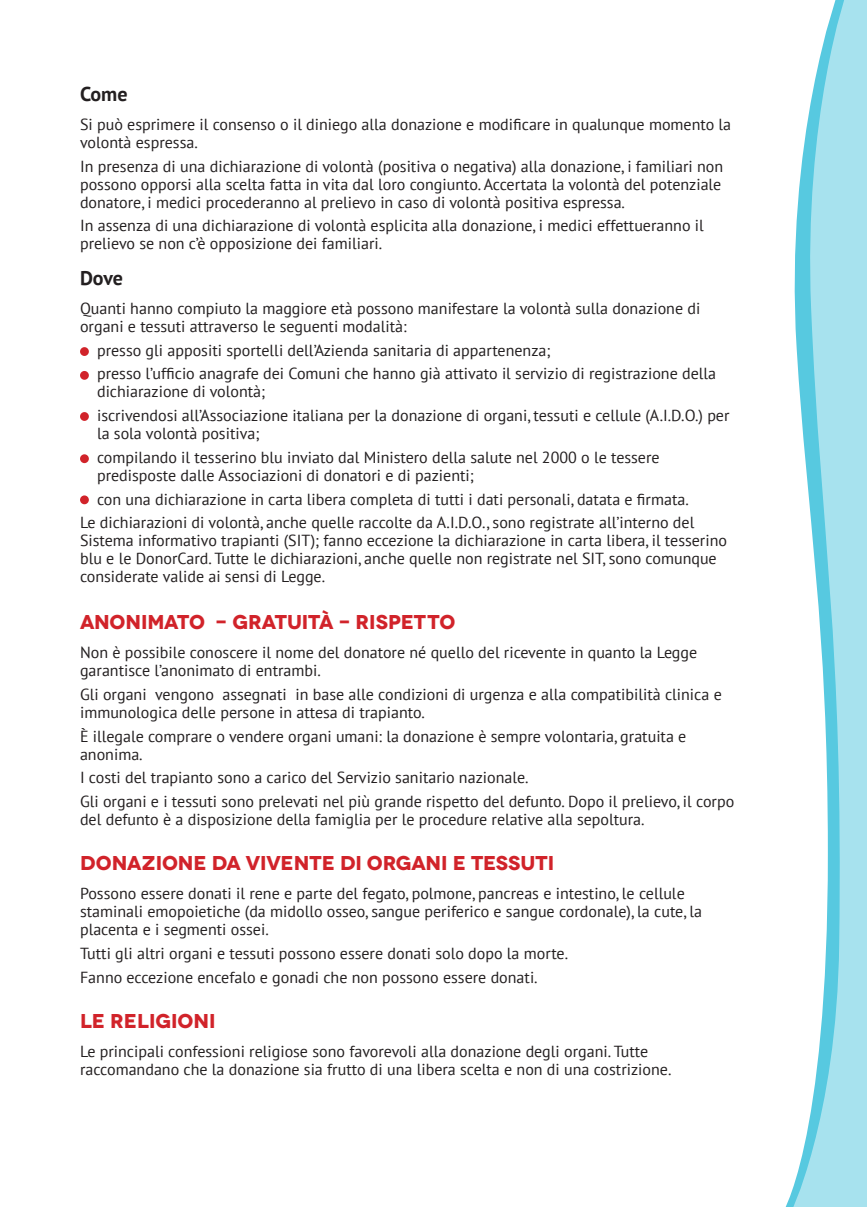
<style>
.page{position:relative;width:867px;height:1207px;background:#fff}
.page>*{position:absolute;margin:0;border:0;box-sizing:border-box;transform-origin:0 0}
.t1{font:700 20px "Novecentowide";color:#d1232a}
.t2{font:700 20px "PT Sans";letter-spacing:-.005em;color:#231f20}
.t3{font:16px/18px "PT Sans";color:#231f20}
</style>
<div class="page">
<svg style="left:789px;top:0;width:77px;height:1207px;fill:#a7e2ee"></svg>
<div style="left:80px;top:347px;width:9px;height:9px;background:#d1232a;border-radius:50%"></div>
<div style="left:80px;top:371px;width:9px;height:9px;background:#d1232a;border-radius:50%"></div>
<div style="left:80px;top:412px;width:9px;height:9px;background:#d1232a;border-radius:50%"></div>
<div style="left:80px;top:454px;width:9px;height:9px;background:#d1232a;border-radius:50%"></div>
<div style="left:80px;top:495px;width:9px;height:9px;background:#d1232a;border-radius:50%"></div>
<p class="t2" style="left:80px;top:80px;width:49px">Come</p>
<p class="t3" style="left:80px;top:115px;width:652px">Si può esprimere il consenso o il diniego alla donazione e modificare in qualunque momento la volontà espressa.</p>
<p class="t3" style="left:80px;top:157px;width:644px;text-align:justify">In presenza di una dichiarazione di volontà (positiva o negativa) alla donazione, i familiari non possono opporsi alla scelta fatta in vita dal loro congiunto. Accertata la volontà del potenziale donatore, i medici procederanno al prelievo in caso di volontà positiva espressa.</p>
<p class="t3" style="left:80px;top:216px;width:625px">In assenza di una dichiarazione di volontà esplicita alla donazione, i medici effettueranno il prelievo se non c’è opposizione dei familiari.</p>
<p class="t2" style="left:80px;top:264px;width:44px">Dove</p>
<p class="t3" style="left:80px;top:299px;width:621px">Quanti hanno compiuto la maggiore età possono manifestare la volontà sulla donazione di organi e tessuti attraverso le seguenti modalità:</p>
<p class="t3" style="left:97px;top:338px;width:620px;line-height:23.6px">presso gli appositi sportelli dell’Azienda sanitaria di appartenenza;<br>presso l’ufficio anagrafe dei Comuni che hanno già attivato il servizio di registrazione della</p>
<p class="t3" style="left:97px;top:380px;width:634px;line-height:23.6px">dichiarazione di volontà;<br>iscrivendosi all’Associazione italiana per la donazione di organi, tessuti e cellule (A.I.D.O.) per</p>
<p class="t3" style="left:97px;top:421px;width:564px;line-height:23.6px">la sola volontà positiva;<br>compilando il tesserino blu inviato dal Ministero della salute nel 2000 o le tessere</p>
<p class="t3" style="left:97px;top:466px;width:378px">predisposte dalle Associazioni di donatori e di pazienti;</p>
<p class="t3" style="left:97px;top:489px;width:593px">con una dichiarazione in carta libera completa di tutti i dati personali, datata e firmata.</p>
<p class="t3" style="left:80px;top:513px;width:615px">Le dichiarazioni di volontà, anche quelle raccolte da A.I.D.O., sono registrate all’interno del</p>
<p class="t3" style="left:80px;top:531px;width:648px">Sistema informativo trapianti (SIT); fanno eccezione la dichiarazione in carta libera, il tesserino blu e le DonorCard. Tutte le dichiarazioni, anche quelle non registrate nel SIT, sono comunque considerate valide ai sensi di Legge.</p>
<p class="t1" style="left:80px;top:609px;width:377px">ANONIMATO - GRATUITÀ - RISPETTO</p>
<p class="t3" style="left:80px;top:643px;width:618px">Non è possibile conoscere il nome del donatore né quello del ricevente in quanto la Legge garantisce l’anonimato di entrambi.</p>
<p class="t3" style="left:80px;top:685px;width:643px">Gli organi vengono assegnati in base alle condizioni di urgenza e alla compatibilità clinica e immunologica delle persone in attesa di trapianto.</p>
<p class="t3" style="left:80px;top:726px;width:607px">È illegale comprare o vendere organi umani: la donazione è sempre volontaria, gratuita e anonima.</p>
<p class="t3" style="left:80px;top:765px;width:655px;line-height:23.6px">I costi del trapianto sono a carico del Servizio sanitario nazionale.<br>Gli organi e i tessuti sono prelevati nel più grande rispetto del defunto. Dopo il prelievo, il corpo</p>
<p class="t3" style="left:80px;top:810px;width:566px">del defunto è a disposizione della famiglia per le procedure relative alla sepoltura.</p>
<p class="t1" style="left:80px;top:850px;width:475px">DONAZIONE DA VIVENTE DI ORGANI E TESSUTI</p>
<p class="t3" style="left:80px;top:884px;width:623px">Possono essere donati il rene e parte del fegato, polmone, pancreas e intestino, le cellule staminali emopoietiche (da midollo osseo, sangue periferico e sangue cordonale), la cute, la placenta e i segmenti ossei.</p>
<p class="t3" style="left:80px;top:941px;width:489px;line-height:23.6px">Tutti gli altri organi e tessuti possono essere donati solo dopo la morte.<br>Fanno eccezione encefalo e gonadi che non possono essere donati.</p>
<p class="t1" style="left:80px;top:1008px;width:137px">LE RELIGIONI</p>
<p class="t3" style="left:80px;top:1042px;width:592px">Le principali confessioni religiose sono favorevoli alla donazione degli organi. Tutte raccomandano che la donazione sia frutto di una libera scelta e non di una costrizione.</p>
</div>
